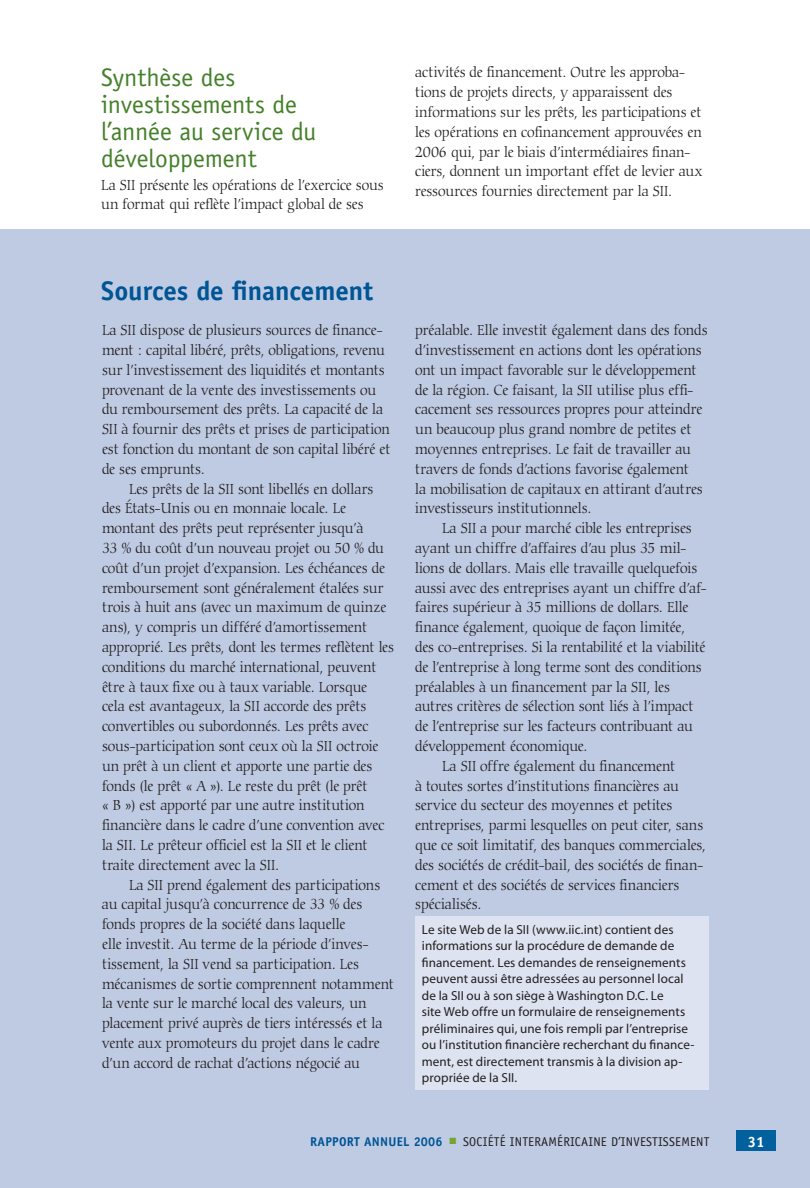
<style>
.page{position:relative;width:810px;height:1188px;background:#fff}
.page>*{position:absolute;margin:0;border:0;box-sizing:border-box;transform-origin:0 0}
.t1{font:700 27px "Officina Sans";letter-spacing:-.005em;color:#005595}
.t2{font:25.5px/27px "Officina Sans";color:#45802a}
.t3{font:300 15.45px/19.8px "Carmina BT";letter-spacing:-.005em;color:#231f20;scale:.9 1}
.t4{font:700 15px "Officina Sans";color:#fff}
.t5{font:13.2px/16.5px "Myriad";letter-spacing:.005em;color:#231f20}
.t6{font:12.75px "Officina Sans";letter-spacing:.02em;color:#231f20}
.s1{font-weight:700;color:#005595}
.s2{color:#73a532}
</style>
<div class="page">
<div style="left:0;top:229px;width:810px;height:959px;background:#bfcbe3"></div>
<div style="left:415px;top:916px;width:294px;height:174px;background:#dde3f0"></div>
<div style="left:736px;top:1131px;width:40px;height:20px;background:#03609e"></div>
<h2 class="t2" style="left:101px;top:63px;width:217px">Synthèse des investissements de l’année au service du développement</h2>
<p class="t3" style="left:101px;top:175px;width:315px">La SII présente les opérations de l’exercice sous un format qui reflète l’impact global de ses</p>
<p class="t3" style="left:415px;top:63px;width:321px">activités de financement. Outre les approba&shy;tions de projets directs, y apparaissent des informations sur les prêts, les participations et les opérations en cofinancement approuvées en 2006 qui, par le biais d’intermédiaires finan&shy;ciers, donnent un important effet de levier aux ressources fournies directement par la SII.</p>
<h1 class="t1" style="left:101px;top:274px;width:273px">Sources de financement</h1>
<p class="t3" style="left:102px;top:321px;width:322px">La SII dispose de plusieurs sources de finance&shy;ment : capital libéré, prêts, obligations, revenu sur l’investissement des liquidités et montants provenant de la vente des investissements ou du remboursement des prêts. La capacité de la SII à fournir des prêts et prises de participation est fonction du montant de son capital libéré et de ses emprunts.</p>
<p class="t3" style="left:102px;top:479px;width:326px;text-indent:27px">Les prêts de la SII sont libellés en dollars des États-Unis ou en monnaie locale. Le montant des prêts peut représenter jusqu’à<br>33 % du coût d’un nouveau projet ou 50 % du coût d’un projet d’expansion. Les échéances de remboursement sont généralement étalées sur trois à huit ans (avec un maximum de quinze ans), y compris un différé d’amortissement approprié. Les prêts, dont les termes reflètent les conditions du marché international, peuvent être à taux fixe ou à taux variable. Lorsque<br>cela est avantageux, la SII accorde des prêts convertibles ou subordonnés. Les prêts avec sous-participation sont ceux où la SII octroie un prêt à un client et apporte une partie des fonds (le prêt « A »). Le reste du prêt (le prêt<br>« B ») est apporté par une autre institution financière dans le cadre d’une convention avec la SII. Le prêteur officiel est la SII et le client traite directement avec la SII.</p>
<p class="t3" style="left:102px;top:875px;width:326px;text-indent:27px">La SII prend également des participations au capital jusqu’à concurrence de 33 % des fonds propres de la société dans laquelle<br>elle investit. Au terme de la période d’inves&shy;tissement, la SII vend sa participation. Les mécanismes de sortie comprennent notamment la vente sur le marché local des valeurs, un placement privé auprès de tiers intéressés et la vente aux promoteurs du projet dans le cadre d’un accord de rachat d’actions négocié au</p>
<p class="t3" style="left:415px;top:321px;width:327px">préalable. Elle investit également dans des fonds d’investissement en actions dont les opérations ont un impact favorable sur le développement de la région. Ce faisant, la SII utilise plus effi&shy;cacement ses ressources propres pour atteindre un beaucoup plus grand nombre de petites et moyennes entreprises. Le fait de travailler au travers de fonds d’actions favorise également<br>la mobilisation de capitaux en attirant d’autres investisseurs institutionnels.</p>
<p class="t3" style="left:442px;top:519px;width:279px">La SII a pour marché cible les entreprises</p>
<p class="t3" style="left:415px;top:538px;width:303px">ayant un chiffre d’affaires d’au plus 35 mil-</p>
<p class="t3" style="left:415px;top:558px;width:315px">lions de dollars. Mais elle travaille quelquefois</p>
<p class="t3" style="left:415px;top:578px;width:325px">aussi avec des entreprises ayant un chiffre d’af-</p>
<p class="t3" style="left:415px;top:598px;width:305px">faires supérieur à 35 millions de dollars. Elle</p>
<p class="t3" style="left:415px;top:618px;width:302px">finance également, quoique de façon limitée,</p>
<p class="t3" style="left:415px;top:637px;width:324px">des co-entreprises. Si la rentabilité et la viabilité</p>
<p class="t3" style="left:415px;top:657px;width:320px">de l’entreprise à long terme sont des conditions</p>
<p class="t3" style="left:415px;top:677px;width:285px">préalables à un financement par la SII, les</p>
<p class="t3" style="left:415px;top:697px;width:311px">autres critères de sélection sont liés à l’impact</p>
<p class="t3" style="left:415px;top:717px;width:310px">de l’entreprise sur les facteurs contribuant au</p>
<p class="t3" style="left:415px;top:736px;width:193px">développement économique.</p>
<p class="t3" style="left:442px;top:756px;width:261px">La SII offre également du financement</p>
<p class="t3" style="left:415px;top:776px;width:294px">à toutes sortes d’institutions financières au</p>
<p class="t3" style="left:415px;top:796px;width:287px">service du secteur des moyennes et petites</p>
<p class="t3" style="left:415px;top:816px;width:322px">entreprises, parmi lesquelles on peut citer, sans</p>
<p class="t3" style="left:415px;top:835px;width:325px">que ce soit limitatif, des banques commerciales,</p>
<p class="t3" style="left:415px;top:855px;width:322px">des sociétés de crédit-bail, des sociétés de finan-</p>
<p class="t3" style="left:415px;top:875px;width:295px">cement et des sociétés de services financiers</p>
<p class="t3" style="left:415px;top:895px;width:75px">spécialisés.</p>
<p class="t5" style="left:422px;top:922px;width:274px">Le site Web de la SII (www.iic.int) contient des informations sur la procédure de demande de financement. Les demandes de renseignements peuvent aussi être adressées au personnel local de la SII ou à son siège à Washington D.C. Le<br>site Web offre un formulaire de renseignements préliminaires qui, une fois rempli par l’entreprise ou l’institution financière recherchant du finance&shy;ment, est directement transmis à la division ap&shy;propriée de la SII.</p>
<p class="t6" style="left:310px;top:1134px;width:401px"><span class="s1">Rapport annuel 2006</span> <span class="s2">■</span> Société interaméricaine d’investissement</p>
<p class="t4" style="left:748px;top:1132px;width:18px">31</p>
</div>
